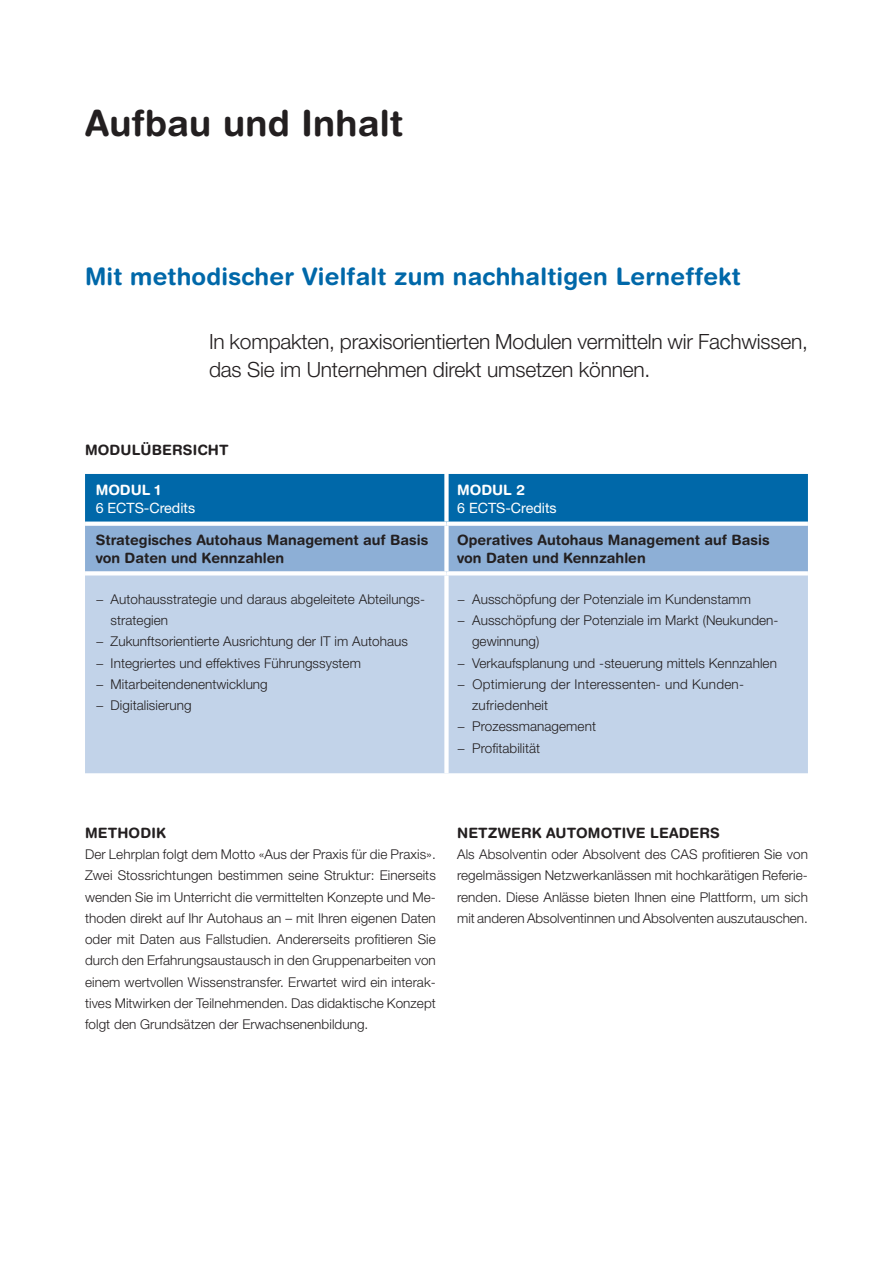
<style>
.page{position:relative;width:893px;height:1263px;background:#fff}
.page>*{position:absolute;margin:0;border:0;box-sizing:border-box;transform-origin:0 0}
.t1{font:700 36px "Helvetica Rounded LT Std";letter-spacing:.005em;color:#231f20}
.t2{font:700 24px "Helvetica Rounded LT Std";letter-spacing:.01em;color:#0068a9}
.t3{font:300 21px/28.5px "Helvetica Neue LT Pro";letter-spacing:-.01em;color:#231f20}
.t4{font:700 14.25px/18px "Helvetica Rounded LT Std";color:#231f20}
.t5{font:14.25px "Helvetica Neue LT Pro";color:#fff}
.t6{font:700 14.25px "Helvetica Rounded LT Std";color:#fff}
.t7{font:300 13.5px/21.3px "Helvetica Neue LT Pro";letter-spacing:.005em;color:#231f20;text-align:justify}
</style>
<div class="page">
<svg style="left:85px;top:474px;width:723px;height:97px;background:#448abf"></svg>
<div style="left:85px;top:575px;width:723px;height:198px;background:#c2d3e9"></div>
<div style="left:444px;top:474px;width:5px;height:47px;background:#fff"></div>
<div style="left:85px;top:521px;width:361px;height:5px;background:#fff"></div>
<div style="left:446px;top:521px;width:362px;height:5px;background:#fff"></div>
<div style="left:444px;top:526px;width:5px;height:45px;background:#fff"></div>
<svg style="left:85px;top:571px;width:361px;height:1px"></svg>
<svg style="left:446px;top:571px;width:362px;height:4px"></svg>
<div style="left:444px;top:575px;width:5px;height:198px;background:#fff"></div>
<h1 class="t1" style="left:85px;top:101px;width:320px">Aufbau und Inhalt</h1>
<h2 class="t2" style="left:85px;top:262px;width:657px">Mit methodischer Vielfalt zum nachhaltigen Lerneffekt</h2>
<h3 class="t3" style="left:209px;top:327px;width:600px">In kompakten, praxisorientierten Modulen vermitteln wir Fachwissen, das Sie im Unternehmen direkt umsetzen können.</h3>
<p class="t4" style="left:85px;top:441px;width:145px">MODULÜBERSICHT</p>
<p class="t6" style="left:96px;top:481px;width:67px">MODUL 1</p>
<p class="t5" style="left:96px;top:499px;width:101px">6 ECTS-Credits</p>
<p class="t6" style="left:457px;top:481px;width:69px">MODUL 2</p>
<p class="t5" style="left:457px;top:499px;width:101px">6 ECTS-Credits</p>
<p class="t4" style="left:96px;top:530px;width:334px">Strategisches Autohaus Management auf Basis von Daten und Kennzahlen</p>
<p class="t4" style="left:457px;top:530px;width:314px">Operatives Autohaus Management auf Basis von Daten und Kennzahlen</p>
<p class="t7" style="left:96px;top:588px;width:331px">− Autohausstrategie und daraus abgeleitete Abteilungs-</p>
<p class="t7" style="left:111px;top:609px;width:59px">strategien</p>
<p class="t7" style="left:96px;top:631px;width:314px">− Zukunftsorientierte Ausrichtung der IT im Autohaus</p>
<p class="t7" style="left:96px;top:652px;width:267px">− Integriertes und effektives Führungssystem</p>
<p class="t7" style="left:96px;top:673px;width:174px">− Mitarbeitendenentwicklung</p>
<p class="t7" style="left:96px;top:694px;width:97px">− Digitalisierung</p>
<p class="t7" style="left:457px;top:588px;width:296px">− Ausschöpfung der Potenziale im Kundenstamm</p>
<p class="t7" style="left:457px;top:609px;width:323px">− Ausschöpfung der Potenziale im Markt (Neukunden-</p>
<p class="t7" style="left:472px;top:631px;width:69px">gewinnung)</p>
<p class="t7" style="left:457px;top:652px;width:321px">− Verkaufsplanung und -steuerung mittels Kennzahlen</p>
<p class="t7" style="left:457px;top:673px;width:287px">− Optimierung der Interessenten- und Kunden-</p>
<p class="t7" style="left:472px;top:694px;width:78px">zufriedenheit</p>
<p class="t7" style="left:457px;top:716px;width:140px">− Prozessmanagement</p>
<p class="t7" style="left:457px;top:737px;width:85px">− Profitabilität</p>
<p class="t4" style="left:85px;top:823px;width:82px">METHODIK</p>
<p class="t7" style="left:85px;top:843px;width:352px">Der Lehrplan folgt dem Motto «Aus der Praxis für die Praxis».<br>Zwei Stossrichtungen bestimmen seine Struktur: Einerseits wenden Sie im Unterricht die vermittelten Konzepte und Me&shy;thoden direkt auf Ihr Autohaus an – mit Ihren eigenen Daten oder mit Daten aus Fallstudien. Andererseits profitieren Sie durch den Erfahrungsaustausch in den Gruppenarbeiten von einem wertvollen Wissenstransfer. Erwartet wird ein interak&shy;tives Mitwirken der Teilnehmenden. Das didaktische Konzept folgt den Grundsätzen der Erwachsenenbildung.</p>
<p class="t4" style="left:457px;top:823px;width:264px">NETZWERK AUTOMOTIVE LEADERS</p>
<p class="t7" style="left:457px;top:843px;width:352px">Als Absolventin oder Absolvent des CAS profitieren Sie von regelmässigen Netzwerkanlässen mit hochkarätigen Referie&shy;renden. Diese Anlässe bieten Ihnen eine Plattform, um sich mit anderen Absolventinnen und Absolventen auszutauschen.</p>
</div>
